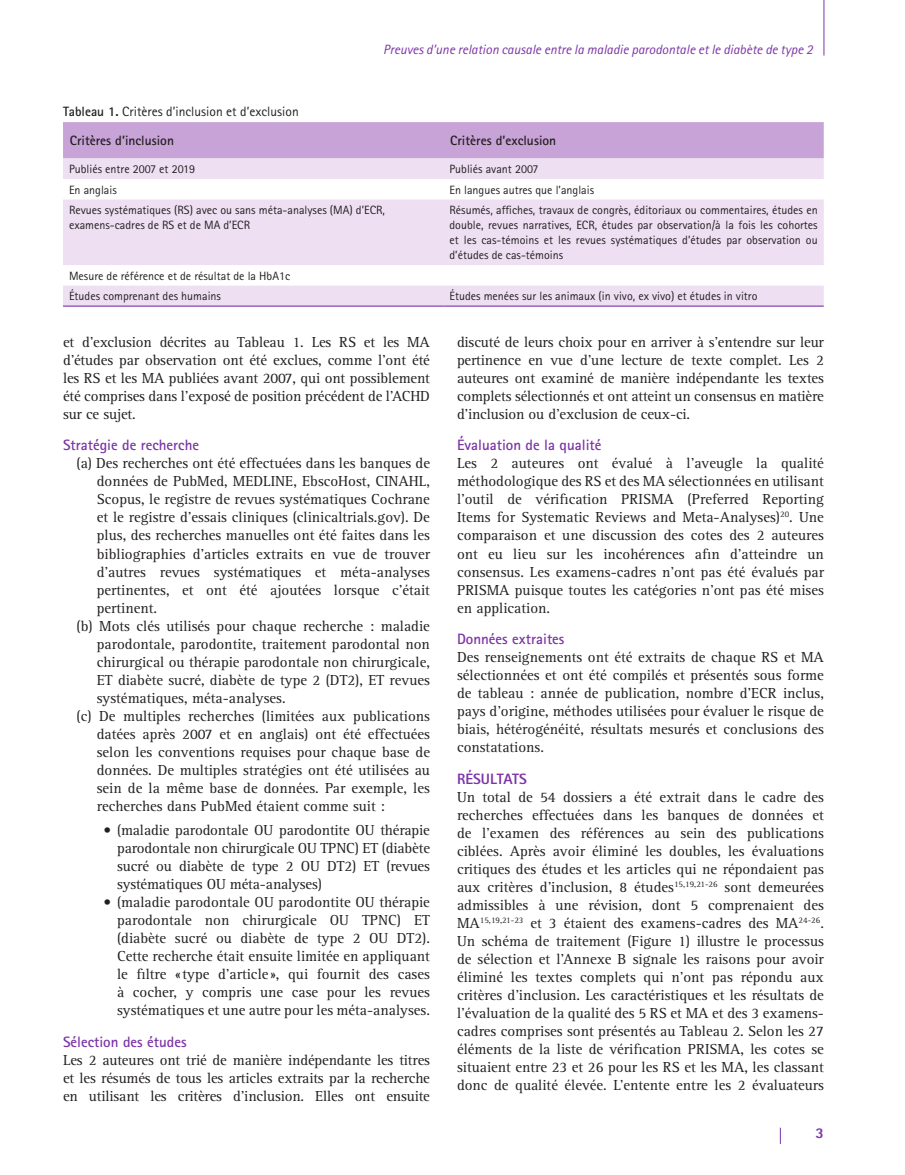
<style>
.page{position:relative;width:905px;height:1175px;background:#fff}
.page>*{position:absolute;margin:0;border:0;box-sizing:border-box;transform-origin:0 0}
.Body{font:15px/18px "Rotis Serif Std";color:#231f20;text-align:justify}
.subheading_2{font:700 15px "Rotis Sans Serif Std";color:#7c35a6}
.subheading_1{font:800 15px "Rotis Sans Serif Std";color:#7c35a6}
.t1{font:italic 13.5px "Rotis Sans Serif Std";color:#7c35a6}
.Table_caption{font:13.5px "Rotis Sans Serif Std";color:#231f20}
.Table_header_cell{font:700 13.5px "Rotis Sans Serif Std";color:#231f20}
.Table_Body{font:12px/15px "Rotis Sans Serif Std";color:#231f20;text-align:justify}
.s1{font-weight:700}
</style>
<div class="page">
<hr style="left:823px;top:0;width:1px;height:56px;background:#7c35a6">
<svg style="left:780px;top:1127px;width:1px;height:16px"></svg>
<div style="left:63px;top:122px;width:760px;height:36px;background:#c8a3d7"></div>
<svg style="left:63px;top:158px;width:760px;height:147px;fill:#eedff2"></svg>
<hr style="left:63px;top:305px;width:380px;height:2px;background:#7c35a6">
<hr style="left:443px;top:305px;width:380px;height:2px;background:#7c35a6">
<p class="t1" style="left:383px;top:41px;width:431px">Preuves d’une relation causale entre la maladie parodontale et le diabète de type 2</p>
<p class="Table_caption" style="left:63px;top:104px;width:237px"><span class="s1">Tableau 1.</span> Critères d’inclusion et d’exclusion</p>
<p class="Table_header_cell" style="left:70px;top:132px;width:106px">Critères d’inclusion</p>
<p class="Table_header_cell" style="left:450px;top:132px;width:107px">Critères d’exclusion</p>
<p class="Table_Body" style="left:69px;top:161px;width:128px">Publiés entre 2007 et 2019</p>
<p class="Table_Body" style="left:449px;top:161px;width:90px">Publiés avant 2007</p>
<p class="Table_Body" style="left:69px;top:182px;width:49px">En anglais</p>
<p class="Table_Body" style="left:449px;top:182px;width:146px">En langues autres que l’anglais</p>
<p class="Table_Body" style="left:69px;top:202px;width:317px">Revues systématiques (RS) avec ou sans méta-analyses (MA) d’ECR,</p>
<p class="Table_Body" style="left:69px;top:217px;width:183px">examens-cadres de RS et de MA d’ECR</p>
<p class="Table_Body" style="left:449px;top:202px;width:370px">Résumés, affiches, travaux de congrès, éditoriaux ou commentaires, études en double, revues narratives, ECR, études par observation/à la fois les cohortes et les cas-témoins et les revues systématiques d’études par observation ou d’études de cas-témoins</p>
<p class="Table_Body" style="left:69px;top:268px;width:223px">Mesure de référence et de résultat de la HbA1c</p>
<p class="Table_Body" style="left:69px;top:288px;width:153px">Études comprenant des humains</p>
<p class="Table_Body" style="left:449px;top:288px;width:309px">Études menées sur les animaux (in vivo, ex vivo) et études in vitro</p>
<p class="Body" style="left:63px;top:333px;width:368px">et d’exclusion décrites au Tableau 1. Les RS et les MA d’études par observation ont été exclues, comme l’ont été les RS et les MA publiées avant 2007, qui ont possiblement été comprises dans l’exposé de position précédent de l’ACHD sur ce sujet.</p>
<p class="subheading_2" style="left:63px;top:436px;width:138px">Stratégie de recherche</p>
<p class="Body" style="left:97px;top:455px;width:335px;text-indent:-20px">(a) Des recherches ont été effectuées dans les banques de données de PubMed, MEDLINE, EbscoHost, CINAHL, Scopus, le registre de revues systématiques Cochrane et le registre d’essais cliniques (clinicaltrials.gov). De plus, des recherches manuelles ont été faites dans les bibliographies d’articles extraits en vue de trouver d’autres revues systématiques et méta-analyses pertinentes, et ont été ajoutées lorsque c’était pertinent.</p>
<p class="Body" style="left:97px;top:617px;width:335px;text-indent:-20px">(b) Mots clés utilisés pour chaque recherche : maladie parodontale, parodontite, traitement parodontal non chirurgical ou thérapie parodontale non chirurgicale, ET diabète sucré, diabète de type 2 (DT2), ET revues systématiques, méta-analyses.</p>
<p class="Body" style="left:97px;top:707px;width:335px;text-indent:-20px">(c) De multiples recherches (limitées aux publications datées après 2007 et en anglais) ont été effectuées selon les conventions requises pour chaque base de données. De multiples stratégies ont été utilisées au sein de la même base de données. Par exemple, les recherches dans PubMed étaient comme suit :</p>
<p class="Body" style="left:117px;top:821px;width:314px;text-indent:-14px">• (maladie parodontale OU parodontite OU thérapie parodontale non chirurgicale OU TPNC) ET (diabète sucré ou diabète de type 2 OU DT2) ET (revues systématiques OU méta-analyses)</p>
<p class="Body" style="left:117px;top:893px;width:314px;text-indent:-14px">• (maladie parodontale OU parodontite OU thérapie parodontale non chirurgicale OU TPNC) ET (diabète sucré ou diabète de type 2 OU DT2).<br>Cette recherche était ensuite limitée en appliquant le filtre «type d’article », qui fournit des cases à cocher, y compris une case pour les revues systématiques et une autre pour les méta-analyses.</p>
<p class="subheading_2" style="left:63px;top:1032px;width:125px">Sélection des études</p>
<p class="Body" style="left:63px;top:1051px;width:368px">Les 2 auteures ont trié de manière indépendante les titres et les résumés de tous les articles extraits par la recherche en utilisant les critères d’inclusion. Elles ont ensuite</p>
<p class="Body" style="left:457px;top:333px;width:368px">discuté de leurs choix pour en arriver à s’entendre sur leur pertinence en vue d’une lecture de texte complet. Les 2 auteures ont examiné de manière indépendante les textes complets sélectionnés et ont atteint un consensus en matière d’inclusion ou d’exclusion de ceux-ci.</p>
<p class="subheading_2" style="left:457px;top:436px;width:146px">Évaluation de la qualité</p>
<p class="Body" style="left:457px;top:455px;width:368px">Les 2 auteures ont évalué à l’aveugle la qualité méthodologique des RS et des MA sélectionnées en utilisant l’outil de vérification PRISMA (Preferred Reporting Items for Systematic Reviews and Meta-Analyses)<sup>20</sup>. Une comparaison et une discussion des cotes des 2 auteures ont eu lieu sur les incohérences afin d’atteindre un consensus. Les examens-cadres n’ont pas été évalués par PRISMA puisque toutes les catégories n’ont pas été mises en application.</p>
<p class="subheading_2" style="left:457px;top:629px;width:109px">Données extraites</p>
<p class="Body" style="left:457px;top:648px;width:368px">Des renseignements ont été extraits de chaque RS et MA sélectionnées et ont été compilés et présentés sous forme de tableau : année de publication, nombre d’ECR inclus, pays d’origine, méthodes utilisées pour évaluer le risque de biais, hétérogénéité, résultats mesurés et conclusions des constatations.</p>
<p class="subheading_1" style="left:457px;top:769px;width:72px">RÉSULTATS</p>
<p class="Body" style="left:457px;top:788px;width:368px">Un total de 54 dossiers a été extrait dans le cadre des recherches effectuées dans les banques de données et de l’examen des références au sein des publications ciblées. Après avoir éliminé les doubles, les évaluations critiques des études et les articles qui ne répondaient pas aux critères d’inclusion, 8 études<sup>15,19,21-26</sup> sont demeurées admissibles à une révision, dont 5 comprenaient des MA<sup>15,19,21-23</sup> et 3 étaient des examens-cadres des MA<sup>24-26</sup>.<br>Un schéma de traitement (Figure 1) illustre le processus de sélection et l’Annexe B signale les raisons pour avoir éliminé les textes complets qui n’ont pas répondu aux critères d’inclusion. Les caractéristiques et les résultats de l’évaluation de la qualité des 5 RS et MA et des 3 examens&shy;cadres comprises sont présentés au Tableau 2. Selon les 27 éléments de la liste de vérification PRISMA, les cotes se situaient entre 23 et 26 pour les RS et les MA, les classant donc de qualité élevée. L’entente entre les 2 évaluateurs</p>
<p class="subheading_1" style="left:815px;top:1123px;width:10px">3</p>
</div>
